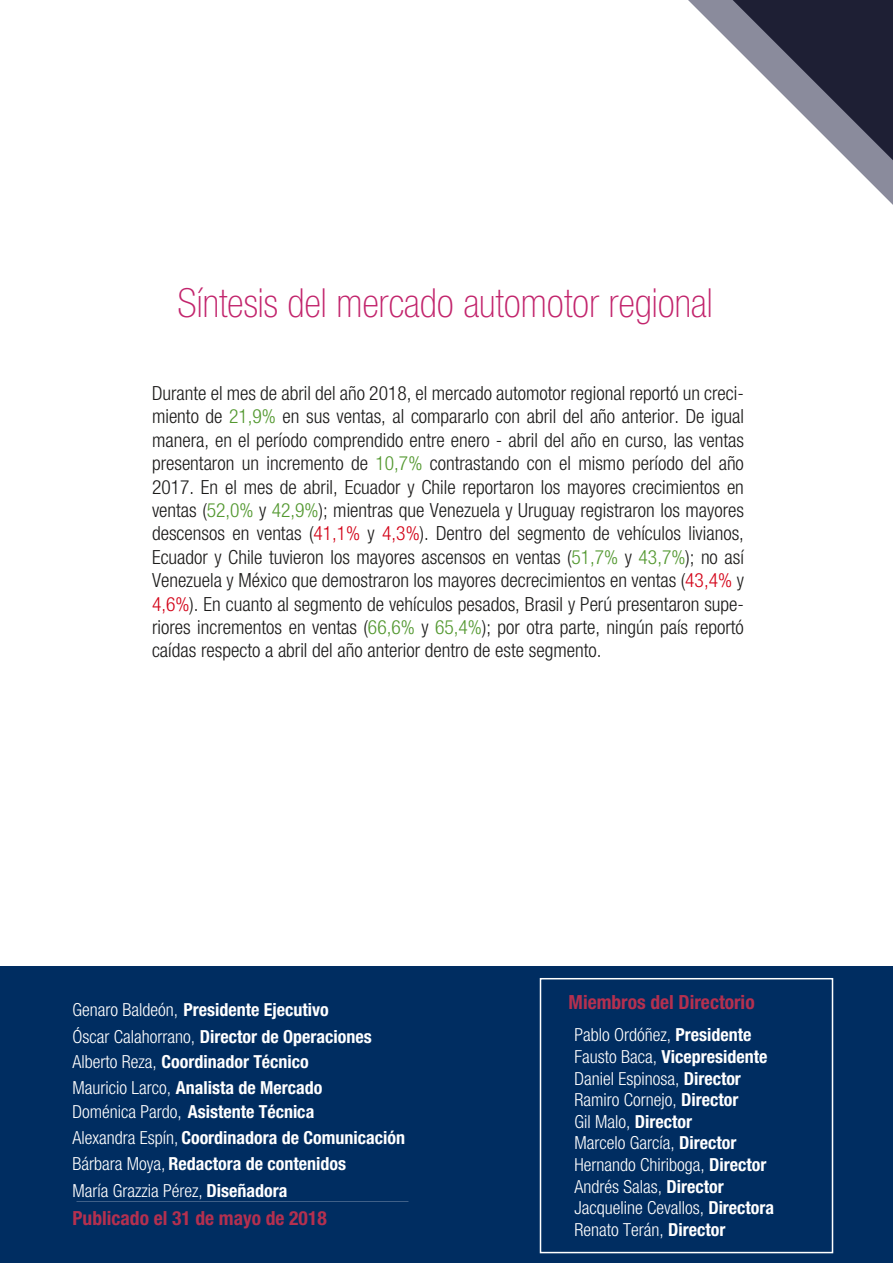
<style>
.page{position:relative;width:893px;height:1263px;background:#fff}
.page>*{position:absolute;margin:0;border:0;box-sizing:border-box;transform-origin:0 0}
.t1{font:100 condensed 40.2px "Helvetica Neue LT Std";color:#c2246c}
.t2{font:300 condensed 19.5px/23.4px "Helvetica Neue LT Std";color:#1c1b1a;text-align:justify}
.t3{font:700 condensed 19.5px "Helvetica Neue LT Std";color:#b4304f}
.t4{font:700 condensed 18px/26.2px "Helvetica Neue LT Std";color:#fff}
.t5{font:300 condensed 18px/21.6px "Helvetica Neue LT Std";color:#fff}
.s1{color:#539830}
.s2{color:#d30318}
.s3{font-weight:300}
.s4{font-weight:700}
</style>
<div class="page">
<svg style="left:688px;top:0;width:205px;height:205px"></svg>
<svg style="left:719px;top:0;width:174px;height:171px"></svg>
<div style="left:0;top:966px;width:893px;height:297px;background:#002d61"></div>
<div style="left:540px;top:978px;width:293px;height:275px;border:2px solid #fff"></div>
<h1 class="t1" style="left:178px;top:280px;width:537px">Síntesis del mercado automotor regional</h1>
<p class="t2" style="left:152px;top:381px;width:593px">Durante el mes de abril del año 2018, el mercado automotor regional reportó un creci&shy;miento de <span class="s1">21,9%</span> en sus ventas, al compararlo con abril del año anterior. De igual manera, en el período comprendido entre enero - abril del año en curso, las ventas presentaron un incremento de <span class="s1">10,7%</span> contrastando con el mismo período del año 2017. En el mes de abril, Ecuador y Chile reportaron los mayores crecimientos en ventas (<span class="s1">52,0%</span> y <span class="s1">42,9%</span>); mientras que Venezuela y Uruguay registraron los mayores descensos en ventas (<span class="s2">41,1%</span> y <span class="s2">4,3%</span>). Dentro del segmento de vehículos livianos, Ecuador y Chile tuvieron los mayores ascensos en ventas (<span class="s1">51,7%</span> y <span class="s1">43,7%</span>); no así Venezuela y México que demostraron los mayores decrecimientos en ventas (<span class="s2">43,4%</span> y <span class="s2">4,6%</span>). En cuanto al segmento de vehículos pesados, Brasil y Perú presentaron supe&shy;riores incrementos en ventas (<span class="s1">66,6%</span> y <span class="s1">65,4%</span>); por otra parte, ningún país reportó caídas respecto a abril del año anterior dentro de este segmento.</p>
<p class="t4" style="left:73px;top:996px;width:301px"><span class="s3">Genaro Baldeón,</span> Presidente Ejecutivo<br><span class="s3">Óscar Calahorrano,</span> Director de Operaciones <span class="s3">Alberto Reza,</span> Coordinador Técnico<br><span class="s3">Mauricio Larco,</span> Analista de Mercado</p>
<p class="t4" style="left:73px;top:1098px;width:334px"><span class="s3">Doménica Pardo,</span> Asistente Técnica<br><span class="s3">Alexandra Espín,</span> Coordinadora de Comunicación <span class="s3">Bárbara Moya,</span> Redactora de contenidos<br><span class="s3">María Grazzia Pérez,</span> Diseñadora</p>
<p class="t3" style="left:73px;top:1206px;width:256px">Publicado el 31 de mayo de 2018</p>
<p class="t3" style="left:569px;top:990px;width:188px">Miembros del Directorio</p>
<p class="t5" style="left:574px;top:1024px;width:201px">Pablo Ordóñez, <span class="s4">Presidente<br></span>Fausto Baca, <span class="s4">Vicepresidente<br></span>Daniel Espinosa, <span class="s4">Director<br></span>Ramiro Cornejo, <span class="s4">Director<br></span>Gil Malo, <span class="s4">Director<br></span>Marcelo García, <span class="s4">Director<br></span>Hernando Chiriboga, <span class="s4">Director<br></span>Andrés Salas, <span class="s4">Director<br></span>Jacqueline Cevallos, <span class="s4">Directora<br></span>Renato Terán, <span class="s4">Director</span></p>
</div>
